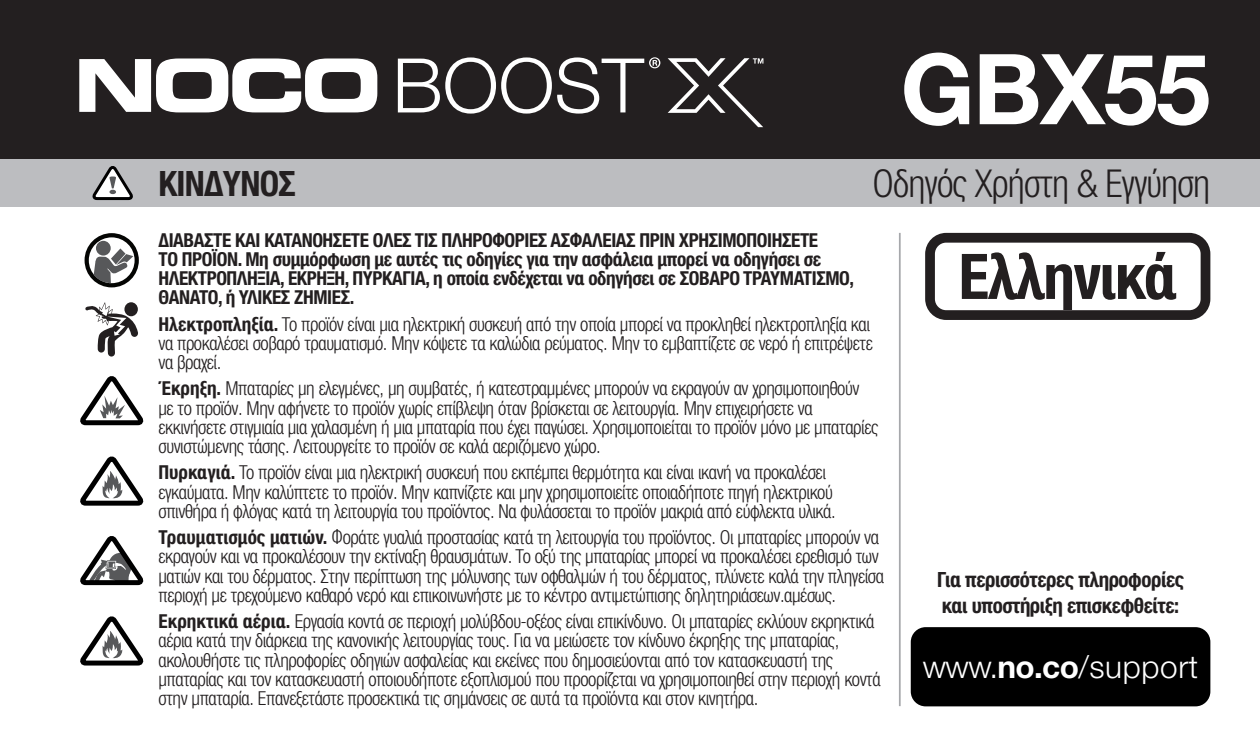
<style>
.page{position:relative;width:1260px;height:756px;background:#fff}
.page>*{position:absolute;margin:0;border:0;box-sizing:border-box;transform-origin:0 0}
.t1{font:700 condensed 63px "Helvetica Neue LTW1 G";letter-spacing:-.02em;color:#231f20}
.t2{font:300 condensed 38.5px "Helvetica Neue LTW1 G";letter-spacing:-.02em;color:#231f20}
.t3{font:700 condensed 35px "Helvetica Neue LTW1 G";letter-spacing:-.02em;color:#231f20}
.t4{font:300 31.5px "Helvetica Neue LT Std";letter-spacing:.02em;color:#fff}
.t5{font:700 condensed 21px/25.2px "Helvetica Neue LTW1 G";letter-spacing:-.02em;color:#231f20}
.t6{font:300 condensed 19.25px/19.2px "Helvetica Neue LTW1 G";letter-spacing:-.02em;color:#231f20}
.t7{font:700 condensed 19.25px/19.2px "Helvetica Neue LTW1 G";letter-spacing:-.02em;color:#231f20}
.s1{font-weight:700}
</style>
<div class="page">
<div style="left:0;top:0;width:1260px;height:159px;background:#231f20"></div>
<div style="left:0;top:159px;width:1260px;height:48px;background:#bcbdc0"></div>
<svg style="left:904px;top:53px;width:305px;height:73px"></svg>
<svg style="left:398px;top:57px;width:262px;height:57px"></svg>
<svg style="left:79px;top:58px;width:298px;height:54px"></svg>
<svg style="left:668px;top:58px;width:95px;height:69px;background:#484445"></svg>
<svg style="left:80px;top:616px;width:64px;height:50px"></svg>
<svg style="left:80px;top:456px;width:64px;height:50px"></svg>
<svg style="left:80px;top:536px;width:64px;height:50px"></svg>
<svg style="left:80px;top:376px;width:64px;height:50px"></svg>
<div style="left:85px;top:233px;width:54px;height:54px;background:#040503;border-radius:50%"></div>
<svg style="left:89px;top:237px;width:46px;height:46px"></svg>
<div style="left:96px;top:241px;width:15px;height:15px;background:#57585a;border-radius:50%"></div>
<svg style="left:94px;top:248px;width:39px;height:35px"></svg>
<svg style="left:85px;top:302px;width:53px;height:55px"></svg>
<svg style="left:89px;top:165px;width:45px;height:37px"></svg>
<div style="left:911px;top:627px;width:299px;height:79px;background:#000;border-radius:15px"></div>
<hr style="left:899px;top:233px;width:2px;height:473px;background:#a6a8ab">
<svg style="left:925px;top:233px;width:285px;height:87px"></svg>
<p class="t3" style="left:159px;top:162px;width:139px">ΚΙΝΔΥΝΟΣ</p>
<p class="t2" style="left:873px;top:161px;width:339px">Οδηγός Χρήστη &amp; Εγγύηση</p>
<p class="t7" style="left:159px;top:230px;width:697px">ΔΙΑΒΑΣΤΕ ΚΑΙ ΚΑΤΑΝΟΗΣΕΤΕ ΟΛΕΣ ΤΙΣ ΠΛΗΡΟΦΟΡΙΕΣ ΑΣΦΑΛΕΙΑΣ ΠΡΙΝ ΧΡΗΣΙΜΟΠΟΙΗΣΕΤΕ<br>ΤΟ ΠΡΟΪΟΝ. Μη συμμόρφωση με αυτές τις οδηγίες για την ασφάλεια μπορεί να οδηγήσει σε ΗΛΕΚΤΡΟΠΛΗΞΙΑ, ΕΚΡΗΞΗ, ΠΥΡΚΑΓΙΑ, η οποία ενδέχεται να οδηγήσει σε ΣΟΒΑΡΟ ΤΡΑΥΜΑΤΙΣΜΟ, ΘΑΝΑΤΟ, ή ΥΛΙΚΕΣ ΖΗΜΙΕΣ.</p>
<p class="t6" style="left:159px;top:314px;width:716px"><span class="s1">Ηλεκτροπληξία.</span> Το προϊόν είναι μια ηλεκτρική συσκευή από την οποία μπορεί να προκληθεί ηλεκτροπληξία και να προκαλέσει σοβαρό τραυματισμό. Μην κόψετε τα καλώδια ρεύματος. Μην τo εμβαπτίζετε σε νερό ή επιτρέψετε να βραχεί.</p>
<p class="t6" style="left:159px;top:379px;width:721px"><span class="s1">Έκρηξη.</span> Μπαταρίες μη ελεγμένες, μη συμβατές, ή κατεστραμμένες μπορούν να εκραγούν αν χρησιμοποιηθούν με το προϊόν. Μην αφήνετε το προϊόν χωρίς επίβλεψη όταν βρίσκεται σε λειτουργία. Μην επιχειρήσετε να εκκινήσετε στιγμιαία μια χαλασμένη ή μια μπαταρία που έχει παγώσει. Χρησιμοποιείται το προϊόν μόνο με μπαταρίες συνιστώμενης τάσης. Λειτουργείτε το προϊόν σε καλά αεριζόμενο χώρο.</p>
<p class="t6" style="left:159px;top:463px;width:679px"><span class="s1">Πυρκαγιά.</span> Το προϊόν είναι μια ηλεκτρική συσκευή που εκπέμπει θερμότητα και είναι ικανή να προκαλέσει εγκαύματα. Μην καλύπτετε το προϊόν. Μην καπνίζετε και μην χρησιμοποιείτε οποιαδήποτε πηγή ηλεκτρικού σπινθήρα ή φλόγας κατά τη λειτουργία του προϊόντος. Να φυλάσσεται το προϊόν μακριά από εύφλεκτα υλικά.</p>
<p class="t6" style="left:159px;top:528px;width:727px"><span class="s1">Τραυματισμός ματιών.</span> Φοράτε γυαλιά προστασίας κατά τη λειτουργία του προϊόντος. Οι μπαταρίες μπορούν να εκραγούν και να προκαλέσουν την εκτίναξη θραυσμάτων. Το οξύ της μπαταρίας μπορεί να προκαλέσει ερεθισμό των ματιών και του δέρματος. Στην περίπτωση της μόλυνσης των οφθαλμών ή του δέρματος, πλύνετε καλά την πληγείσα περιοχή με τρεχούμενο καθαρό νερό και επικοινωνήστε με το κέντρο αντιμετώπισης δηλητηριάσεων.αμέσως.</p>
<p class="t6" style="left:159px;top:612px;width:724px"><span class="s1">Εκρηκτικά αέρια.</span> Εργασία κοντά σε περιοχή μολύβδου-οξέος είναι επικίνδυνο. Οι μπαταρίες εκλύουν εκρηκτικά αέρια κατά την διάρκεια της κανονικής λειτουργίας τους. Για να μειώσετε τον κίνδυνο έκρηξης της μπαταρίας, ακολουθήστε τις πληροφορίες οδηγιών ασφαλείας και εκείνες που δημοσιεύονται από τον κατασκευαστή της μπαταρίας και τον κατασκευαστή οποιουδήποτε εξοπλισμού που προορίζεται να χρησιμοποιηθεί στην περιοχή κοντά στην μπαταρία. Επανεξετάστε προσεκτικά τις σημάνσεις σε αυτά τα προϊόντα και στον κινητήρα.</p>
<p class="t1" style="left:959px;top:239px;width:220px">Ελληνικά</p>
<p class="t5" style="left:937px;top:567px;width:249px">Για περισσότερες πληροφορίες και υποστήριξη επισκεφθείτε:</p>
<p class="t4" style="left:923px;top:648px;width:277px">www.<span class="s1">no.co</span>/support</p>
</div>
